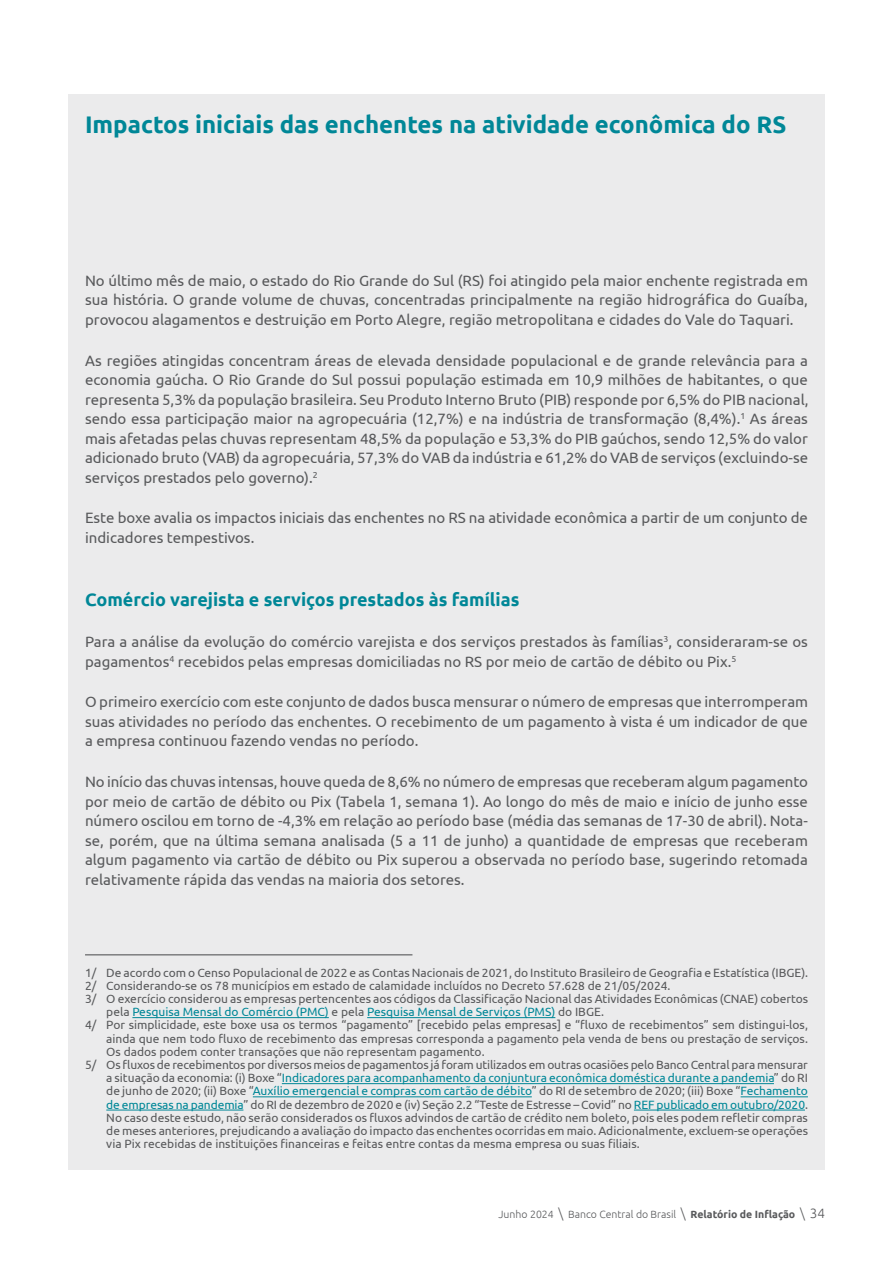
<style>
.page{position:relative;width:893px;height:1263px;background:#fff}
.page>*{position:absolute;margin:0;border:0;box-sizing:border-box;transform-origin:0 0}
.t1{font:700 24px "Ubuntu";color:#008797}
.t2{font:700 18px "Ubuntu";color:#008797}
.t3{font:15px/19.5px "Ubuntu";color:#58595b;text-align:justify}
.t4{font:12px "Ubuntu";color:#58595b}
.t5{font:12px "Ubuntu";color:#008797}
.t6{font:300 10.5px "Ubuntu";color:#58595b}
.s1{color:#58595b}
.s2{color:#008797}
.s3{font-size:13.5px}
.s4{font-weight:700}
</style>
<div class="page">
<div style="left:68px;top:94px;width:757px;height:1075px;background:#ebebec"></div>
<hr style="left:85px;top:954px;width:327px;height:1px;background:#58595b">
<hr style="left:132px;top:1017px;width:197px;height:1px;background:#008797">
<hr style="left:367px;top:1017px;width:188px;height:1px;background:#008797">
<hr style="left:282px;top:1083px;width:492px;height:1px;background:#008797">
<hr style="left:253px;top:1096px;width:279px;height:1px;background:#008797">
<hr style="left:741px;top:1096px;width:67px;height:1px;background:#008797">
<hr style="left:106px;top:1109px;width:137px;height:1px;background:#008797">
<hr style="left:634px;top:1109px;width:171px;height:1px;background:#008797">
<h1 class="t1" style="left:85px;top:110px;width:703px">Impactos iniciais das enchentes na atividade econômica do RS</h1>
<p class="t3" style="left:85px;top:270px;width:724px">No último mês de maio, o estado do Rio Grande do Sul (RS) foi atingido pela maior enchente registrada em sua história. O grande volume de chuvas, concentradas principalmente na região hidrográfica do Guaíba, provocou alagamentos e destruição em Porto Alegre, região metropolitana e cidades do Vale do Taquari.</p>
<p class="t3" style="left:85px;top:350px;width:725px">As regiões atingidas concentram áreas de elevada densidade populacional e de grande relevância para a economia gaúcha. O Rio Grande do Sul possui população estimada em 10,9 milhões de habitantes, o que representa 5,3% da população brasileira. Seu Produto Interno Bruto (PIB) responde por 6,5% do PIB nacional, sendo essa participação maior na agropecuária (12,7%) e na indústria de transformação (8,4%).<sup>1</sup> As áreas mais afetadas pelas chuvas representam 48,5% da população e 53,3% do PIB gaúchos, sendo 12,5% do valor adicionado bruto (VAB) da agropecuária, 57,3% do VAB da indústria e 61,2% do VAB de serviços (excluindo-se serviços prestados pelo governo).<sup>2</sup></p>
<p class="t3" style="left:85px;top:508px;width:724px">Este boxe avalia os impactos iniciais das enchentes no RS na atividade econômica a partir de um conjunto de indicadores tempestivos.</p>
<p class="t2" style="left:85px;top:589px;width:436px">Comércio varejista e serviços prestados às famílias</p>
<p class="t3" style="left:85px;top:631px;width:724px">Para a análise da evolução do comércio varejista e dos serviços prestados às famílias<sup>3</sup>, consideraram-se os pagamentos<sup>4</sup> recebidos pelas empresas domiciliadas no RS por meio de cartão de débito ou Pix.<sup>5</sup></p>
<p class="t3" style="left:85px;top:692px;width:725px">O primeiro exercício com este conjunto de dados busca mensurar o número de empresas que interromperam suas atividades no período das enchentes. O recebimento de um pagamento à vista é um indicador de que a empresa continuou fazendo vendas no período.</p>
<p class="t3" style="left:85px;top:772px;width:724px">No início das chuvas intensas, houve queda de 8,6% no número de empresas que receberam algum pagamento por meio de cartão de débito ou Pix (Tabela 1, semana 1). Ao longo do mês de maio e início de junho esse número oscilou em torno de -4,3% em relação ao período base (média das semanas de 17-30 de abril). Nota&shy;se, porém, que na última semana analisada (5 a 11 de junho) a quantidade de empresas que receberam algum pagamento via cartão de débito ou Pix superou a observada no período base, sugerindo retomada relativamente rápida das vendas na maioria dos setores.</p>
<p class="t4" style="left:85px;top:965px;width:725px">1/ De acordo com o Censo Populacional de 2022 e as Contas Nacionais de 2021, do Instituto Brasileiro de Geografia e Estatística (IBGE).</p>
<p class="t4" style="left:85px;top:978px;width:587px">2/ Considerando-se os 78 municípios em estado de calamidade incluídos no Decreto 57.628 de 21/05/2024.</p>
<p class="t4" style="left:85px;top:991px;width:725px">3/ O exercício considerou as empresas pertencentes aos códigos da Classificação Nacional das Atividades Econômicas (CNAE) cobertos</p>
<p class="t5" style="left:106px;top:1004px;width:499px"><span class="s1">pela</span> Pesquisa Mensal do Comércio (PMC) <span class="s1">e pela</span> Pesquisa Mensal de Serviços (PMS) <span class="s1">do IBGE.</span></p>
<p class="t4" style="left:85px;top:1018px;width:724px">4/ Por simplicidade, este boxe usa os termos “pagamento” [recebido pelas empresas] e “fluxo de recebimentos” sem distingui-los,</p>
<p class="t4" style="left:106px;top:1031px;width:703px">ainda que nem todo fluxo de recebimento das empresas corresponda a pagamento pela venda de bens ou prestação de serviços.</p>
<p class="t4" style="left:106px;top:1044px;width:380px">Os dados podem conter transações que não representam pagamento.</p>
<p class="t4" style="left:85px;top:1057px;width:724px">5/ Os fluxos de recebimentos por diversos meios de pagamentos já foram utilizados em outras ocasiões pelo Banco Central para mensurar</p>
<p class="t5" style="left:106px;top:1070px;width:703px"><span class="s1">a situação da economia: (i) Boxe “</span>Indicadores para acompanhamento da conjuntura econômica doméstica durante a pandemia<span class="s1">” do RI</span></p>
<p class="t4" style="left:106px;top:1084px;width:703px">de junho de 2020; (ii) Boxe “<span class="s2">Auxílio emergencial e compras com cartão de débito</span>” do RI de setembro de 2020; (iii) Boxe “<span class="s2">Fechamento</span></p>
<p class="t4" style="left:106px;top:1097px;width:703px"><span class="s2">de empresas na pandemia</span>” do RI de dezembro de 2020 e (iv) Seção 2.2 “Teste de Estresse – Covid” no <span class="s2">REF publicado em outubro/2020</span>.</p>
<p class="t4" style="left:106px;top:1110px;width:703px">No caso deste estudo, não serão considerados os fluxos advindos de cartão de crédito nem boleto, pois eles podem refletir compras</p>
<p class="t4" style="left:106px;top:1123px;width:703px">de meses anteriores, prejudicando a avaliação do impacto das enchentes ocorridas em maio. Adicionalmente, excluem-se operações</p>
<p class="t4" style="left:106px;top:1136px;width:535px">via Pix recebidas de instituições financeiras e feitas entre contas da mesma empresa ou suas filiais.</p>
<p class="t6" style="left:498px;top:1208px;width:328px">Junho 2024 <span class="s3">\</span> Banco Central do Brasil <span class="s3">\</span> <span class="s4">Relatório de Inflação</span> <span class="s3">\ 34</span></p>
</div>
